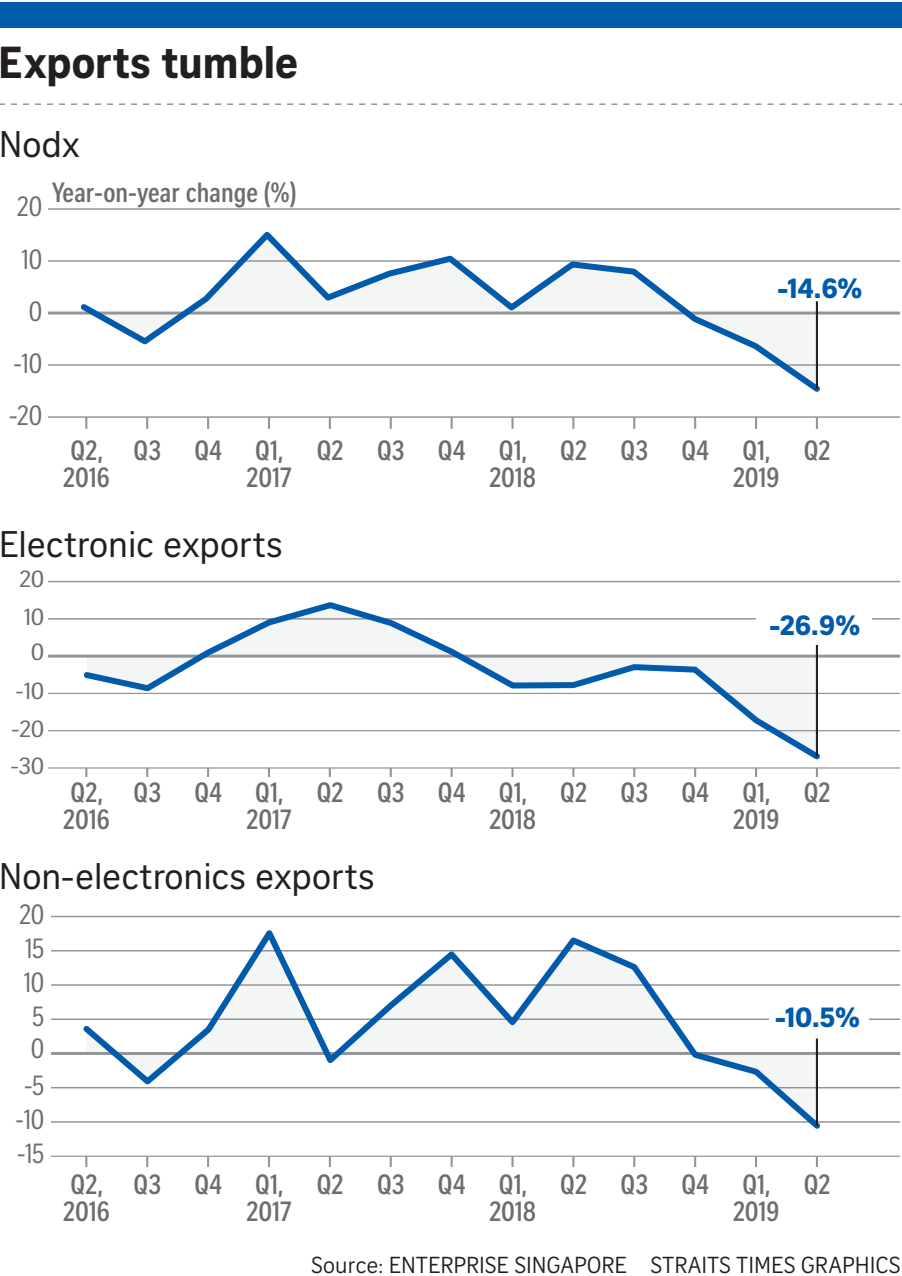
<style>
.page{position:relative;width:902px;height:1276px;background:#fff}
.page>*{position:absolute;margin:0;border:0;box-sizing:border-box;transform-origin:0 0}
.t1{font:700 43.5px "Curator Serp Text";letter-spacing:-.01em;color:#231f20}
.t2{font:36px "Curator Head ST Regular";color:#231f20}
.t3{font:700 27px/27px "Curator Head Cond ST Semi";color:#6c6d70}
.t4{font:27px/51.9px "Curator Head Cond ST Regular";color:#6c6d70;text-align:justify}
.t5{font:700 27px "Curator Head ST Extra";color:#015aaa}
.t6{font:22.5px "Curator Serp Text";letter-spacing:.01em;color:#231f20}
.t7{font:22.5px "Curator Head Cond ST Regular";color:#6c6d70;scale:1.19 1}
</style>
<div class="page">
<svg style="left:85px;top:1156px;width:2px;height:11px"></svg>
<svg style="left:815px;top:1156px;width:2px;height:11px"></svg>
<hr style="left:51px;top:1155px;width:849px;height:1px;background:#939598">
<svg style="left:146px;top:1156px;width:2px;height:11px"></svg>
<svg style="left:207px;top:1156px;width:2px;height:11px"></svg>
<svg style="left:268px;top:1156px;width:2px;height:11px"></svg>
<svg style="left:329px;top:1156px;width:2px;height:11px"></svg>
<svg style="left:450px;top:1156px;width:2px;height:11px"></svg>
<svg style="left:511px;top:1156px;width:2px;height:11px"></svg>
<svg style="left:755px;top:1156px;width:2px;height:11px"></svg>
<svg style="left:389px;top:1156px;width:3px;height:11px"></svg>
<svg style="left:572px;top:1156px;width:2px;height:11px"></svg>
<svg style="left:694px;top:1156px;width:2px;height:11px"></svg>
<svg style="left:633px;top:1156px;width:2px;height:11px"></svg>
<svg style="left:85px;top:768px;width:2px;height:9px"></svg>
<svg style="left:815px;top:768px;width:2px;height:9px"></svg>
<hr style="left:48px;top:767px;width:852px;height:1px;background:#939598">
<svg style="left:146px;top:768px;width:2px;height:9px"></svg>
<svg style="left:207px;top:768px;width:2px;height:9px"></svg>
<svg style="left:268px;top:768px;width:2px;height:9px"></svg>
<svg style="left:329px;top:768px;width:2px;height:9px"></svg>
<svg style="left:450px;top:768px;width:2px;height:9px"></svg>
<svg style="left:511px;top:768px;width:2px;height:9px"></svg>
<svg style="left:755px;top:768px;width:2px;height:9px"></svg>
<svg style="left:389px;top:768px;width:3px;height:9px"></svg>
<svg style="left:572px;top:768px;width:2px;height:9px"></svg>
<svg style="left:694px;top:768px;width:2px;height:9px"></svg>
<svg style="left:633px;top:768px;width:2px;height:9px"></svg>
<hr style="left:48px;top:208px;width:852px;height:2px;background:#939598">
<hr style="left:48px;top:260px;width:852px;height:2px;background:#939598">
<hr style="left:48px;top:364px;width:852px;height:2px;background:#939598">
<hr style="left:48px;top:618px;width:852px;height:1px;background:#939598">
<hr style="left:48px;top:654px;width:852px;height:3px;background:#939598">
<hr style="left:48px;top:581px;width:852px;height:1px;background:#939598">
<hr style="left:51px;top:984px;width:849px;height:1px;background:#939598">
<hr style="left:51px;top:916px;width:849px;height:1px;background:#939598">
<hr style="left:51px;top:1052px;width:849px;height:3px;background:#939598">
<hr style="left:51px;top:950px;width:849px;height:1px;background:#939598">
<hr style="left:51px;top:1018px;width:849px;height:2px;background:#939598">
<hr style="left:51px;top:1121px;width:849px;height:1px;background:#939598">
<hr style="left:51px;top:1087px;width:849px;height:1px;background:#939598">
<svg style="left:85px;top:418px;width:2px;height:11px"></svg>
<svg style="left:815px;top:418px;width:2px;height:11px"></svg>
<hr style="left:48px;top:416px;width:852px;height:2px;background:#939598">
<svg style="left:146px;top:418px;width:2px;height:11px"></svg>
<svg style="left:207px;top:418px;width:2px;height:11px"></svg>
<svg style="left:268px;top:418px;width:2px;height:11px"></svg>
<svg style="left:329px;top:418px;width:2px;height:11px"></svg>
<svg style="left:450px;top:417px;width:2px;height:12px"></svg>
<svg style="left:511px;top:418px;width:2px;height:11px"></svg>
<svg style="left:755px;top:418px;width:2px;height:11px"></svg>
<svg style="left:389px;top:417px;width:3px;height:12px"></svg>
<svg style="left:572px;top:418px;width:2px;height:11px"></svg>
<svg style="left:694px;top:418px;width:2px;height:11px"></svg>
<svg style="left:633px;top:418px;width:2px;height:11px"></svg>
<hr style="left:48px;top:730px;width:852px;height:1px;background:#939598">
<hr style="left:48px;top:693px;width:852px;height:1px;background:#939598">
<hr style="left:48px;top:311px;width:852px;height:3px;background:#939598">
<svg style="left:76px;top:232px;width:749px;height:160px"></svg>
<hr style="left:815px;top:301px;width:2px;height:88px;background:#231f20">
<svg style="left:80px;top:602px;width:745px;height:158px"></svg>
<hr style="left:815px;top:644px;width:2px;height:112px;background:#231f20">
<svg style="left:78px;top:930px;width:747px;height:199px"></svg>
<hr style="left:815px;top:1038px;width:2px;height:87px;background:#231f20">
<div style="left:0;top:2px;width:901px;height:26px;background:#015aaa"></div>
<svg style="left:0;top:103px;width:901px;height:2px"></svg>
<div style="left:769px;top:1009px;width:100px;height:27px;background:#fff"></div>
<div style="left:756px;top:607px;width:115px;height:38px;background:#fff"></div>
<h1 class="t1" style="left:-1px;top:36px;width:300px">Exports tumble</h1>
<h2 class="t2" style="left:-1px;top:123px;width:82px">Nodx</h2>
<p class="t4" style="left:17px;top:181px;width:26px">20</p>
<p class="t3" style="left:52px;top:179px;width:246px">Year-on-year change (%)</p>
<p class="t4" style="left:22px;top:234px;width:22px">10</p>
<p class="t4" style="left:9px;top:286px;width:35px;text-indent:20px">0 -10 -20</p>
<p class="t5" style="left:777px;top:271px;width:86px">-14.6%</p>
<p class="t3" style="left:63px;top:437px;width:48px">Q2,<br>2016</p>
<p class="t3" style="left:246px;top:437px;width:46px;text-indent:-113px">Q3 Q4 Q1,<br>2017</p>
<p class="t3" style="left:489px;top:437px;width:48px;text-align:center">Q1,<br>2018</p>
<p class="t3" style="left:733px;top:437px;width:48px;text-align:center">Q1,<br>2019</p>
<p class="t3" style="left:317px;top:437px;width:150px">Q2 Q3 Q4</p>
<p class="t3" style="left:560px;top:437px;width:150px">Q2 Q3 Q4</p>
<p class="t3" style="left:803px;top:437px;width:28px">Q2</p>
<h2 class="t2" style="left:-1px;top:523px;width:285px">Electronic exports</h2>
<p class="t7" style="left:19px;top:567px;width:22px">20</p>
<p class="t7" style="left:24px;top:604px;width:19px">10</p>
<p class="t7" style="left:31px;top:640px;width:13px">0</p>
<p class="t7" style="left:16px;top:679px;width:26px">-10</p>
<p class="t7" style="left:11px;top:716px;width:29px">-20</p>
<p class="t7" style="left:10px;top:753px;width:30px">-30</p>
<p class="t5" style="left:769px;top:609px;width:92px">-26.9%</p>
<p class="t3" style="left:63px;top:779px;width:48px">Q2,<br>2016</p>
<p class="t3" style="left:246px;top:779px;width:46px;text-indent:-113px">Q3 Q4 Q1,<br>2017</p>
<p class="t3" style="left:489px;top:779px;width:48px;text-align:center">Q1,<br>2018</p>
<p class="t3" style="left:733px;top:779px;width:48px;text-align:center">Q1,<br>2019</p>
<p class="t3" style="left:317px;top:779px;width:150px">Q2 Q3 Q4</p>
<p class="t3" style="left:560px;top:779px;width:150px">Q2 Q3 Q4</p>
<p class="t3" style="left:803px;top:779px;width:28px">Q2</p>
<h2 class="t2" style="left:-1px;top:855px;width:377px">Non-electronics exports</h2>
<p class="t4" style="left:19px;top:888px;width:26px">20</p>
<p class="t4" style="left:25px;top:923px;width:21px">15</p>
<p class="t4" style="left:24px;top:957px;width:22px">10</p>
<p class="t4" style="left:32px;top:991px;width:14px">5</p>
<p class="t4" style="left:31px;top:1023px;width:15px">0</p>
<p class="t4" style="left:24px;top:1059px;width:22px">-5</p>
<p class="t4" style="left:16px;top:1102px;width:30px;line-height:34.2px">-10 -15</p>
<p class="t5" style="left:775px;top:1000px;width:86px">-10.5%</p>
<p class="t3" style="left:63px;top:1171px;width:48px">Q2,<br>2016</p>
<p class="t3" style="left:246px;top:1171px;width:46px;text-indent:-113px">Q3 Q4 Q1,<br>2017</p>
<p class="t3" style="left:489px;top:1171px;width:48px;text-align:center">Q1,<br>2018</p>
<p class="t3" style="left:733px;top:1171px;width:48px;text-align:center">Q1,<br>2019</p>
<p class="t3" style="left:317px;top:1171px;width:150px">Q2 Q3 Q4</p>
<p class="t3" style="left:560px;top:1171px;width:150px">Q2 Q3 Q4</p>
<p class="t3" style="left:803px;top:1171px;width:28px">Q2</p>
<p class="t6" style="left:311px;top:1251px;width:590px">Source: ENTERPRISE SINGAPORE STRAITS TIMES GRAPHICS</p>
</div>
